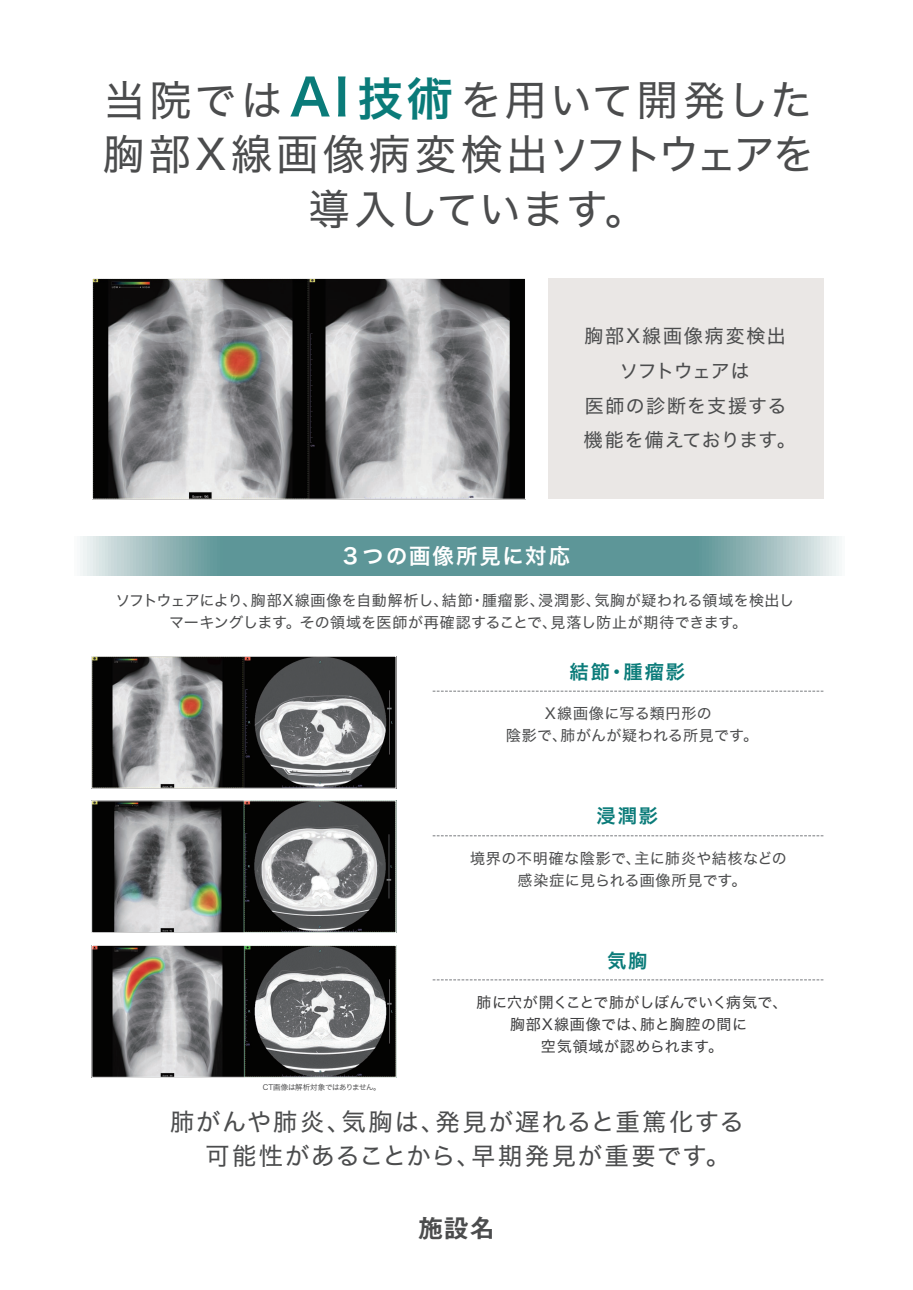
<style>
.page{position:relative;width:913px;height:1290px;background:#fff}
.page>*{position:absolute;margin:0;border:0;box-sizing:border-box;transform-origin:0 0}
.t1{font:41.88px "Hira Kaku Std W4";letter-spacing:.09em;color:#4b4c4d}
.t2{font:41.88px "Hira Kaku Std W4";letter-spacing:.06em;color:#4b4c4d}
.t3{font:41.88px "Hira Kaku Std W4";letter-spacing:.025em;color:#4b4c4d}
.t4{font:25.88px "Midashi Go Pro MB31";color:#4b4c4d}
.t5{font:24.38px/33.8px "Hira Kaku Std W4";letter-spacing:.08em;color:#4b4c4d}
.t6{font:21.31px "Hira Kaku Std W6";letter-spacing:.1em;color:#fff}
.t7{font:19.25px "Hira Kaku Std W6";letter-spacing:.1em;color:#0a7b79}
.t8{font:18.94px/34.9px "Hira Kaku Std W4";letter-spacing:.065em;color:#4b4c4d;text-align:center}
.t9{font:15px/21.9px "Hira Kaku Std W4";letter-spacing:.03em;color:#4b4c4d;text-align:center}
.t10{font:15px/21.9px "Hira Kaku Std W4";letter-spacing:.025em;color:#3e3e3f;text-align:center}
.t11{font:7.5px "Hira Kaku Std W3";letter-spacing:-.03em;color:#3e3e3f}
.s1{font-family:"Hira Kaku Std W6";font-size:50.25px;color:#0a7b79}
.s2{font-family:"Hira Kaku Std W6";font-size:46.06px;color:#0a7b79}
</style>
<div class="page">
<img style="left:93px;top:658px;width:301px;height:128px">
<div style="left:91px;top:656px;width:305px;height:132px;border:1px solid #fff"></div>
<img style="left:94px;top:947px;width:300px;height:128px">
<div style="left:92px;top:945px;width:304px;height:132px;border:1px solid #fff"></div>
<img style="left:93px;top:803px;width:301px;height:128px">
<div style="left:91px;top:801px;width:305px;height:132px;border:1px solid #fff"></div>
<svg style="left:80px;top:536px;width:759px;height:40px;background:#77a6a8"></svg>
<img style="left:94px;top:280px;width:429px;height:217px">
<div style="left:92px;top:278px;width:433px;height:221px;border:1px solid #fff"></div>
<svg style="left:432px;top:690px;width:391px;height:2px"></svg>
<svg style="left:432px;top:835px;width:391px;height:1px"></svg>
<svg style="left:432px;top:979px;width:391px;height:1px"></svg>
<div style="left:548px;top:278px;width:275px;height:221px;background:#eae7e5"></div>
<h1 class="t2" style="left:104px;top:68px;width:709px">当院では<span class="s1">AI</span><span class="s2">技術</span>を用いて開発した</h1>
<h1 class="t1" style="left:103px;top:123px;width:713px">胸部X線画像病変検出ソフトウェアを</h1>
<h1 class="t3" style="left:308px;top:177px;width:340px">導入しています。</h1>
<p class="t8" style="left:583px;top:318px;width:213px">胸部X線画像病変検出ソフトウェアは<br>医師の診断を支援する機能を備えております。</p>
<h3 class="t6" style="left:343px;top:540px;width:228px">3つの画像所見に対応</h3>
<p class="t9" style="left:115px;top:589px;width:680px">ソフトウェアにより、胸部X線画像を自動解析し、結節・腫瘤影、浸潤影、気胸が疑われる領域を検出しマーキングします。その領域を医師が再確認することで、見落し防止が期待できます。</p>
<p class="t7" style="left:569px;top:657px;width:117px">結節・腫瘤影</p>
<p class="t9" style="left:506px;top:703px;width:253px">X線画像に写る類円形の<br>陰影で、肺がんが疑われる所見です。</p>
<p class="t7" style="left:596px;top:801px;width:63px">浸潤影</p>
<p class="t9" style="left:470px;top:847px;width:318px">境界の不明確な陰影で、主に肺炎や結核などの感染症に見られる画像所見です。</p>
<p class="t7" style="left:607px;top:946px;width:42px">気胸</p>
<p class="t11" style="left:263px;top:1081px;width:120px">CT画像は解析対象ではありません。</p>
<p class="t10" style="left:476px;top:992px;width:312px">肺に穴が開くことで肺がしぼんでいく病気で、胸部X線画像では、肺と胸腔の間に<br>空気領域が認められます。</p>
<h3 class="t5" style="left:205px;top:1105px;width:540px;text-indent:-35px">肺がんや肺炎、気胸は、発見が遅れると重篤化する可能性があることから、早期発見が重要です。</h3>
<h2 class="t4" style="left:417px;top:1207px;width:79px">施設名</h2>
</div>
